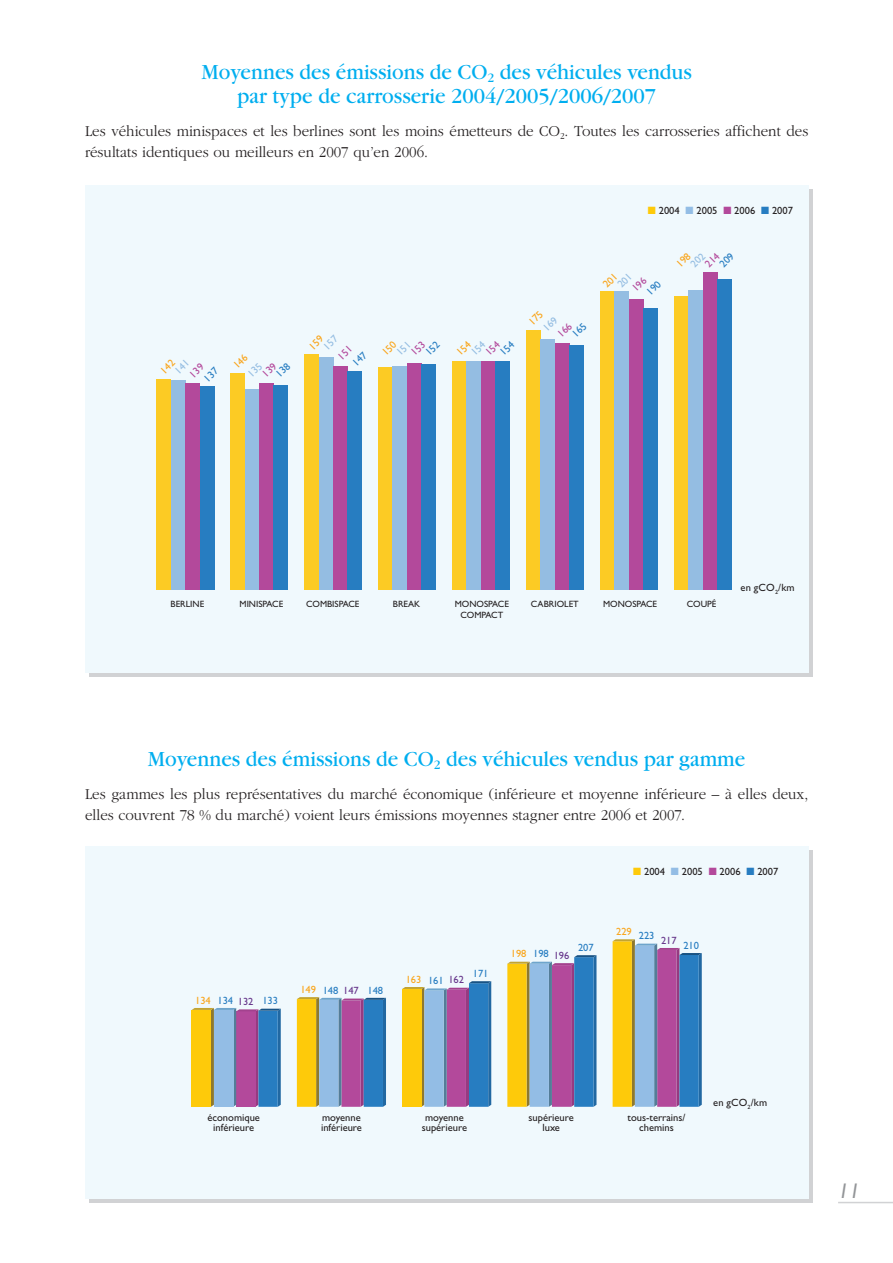
<style>
.page{position:relative;width:893px;height:1263px;background:#fff}
.page>*{position:absolute;margin:0;border:0;box-sizing:border-box;transform-origin:0 0}
.t1{font:22.5px/24px "Garamond";color:#00aeef;text-align:center;scale:.95 1}
.t2{font:italic 21px "Gill Sans";color:#939598}
.t3{font:300 15.75px/21px "Garamond";color:#231f20;scale:.95 1}
.t4{font:10.5px/10.4px "Gill Sans";color:#231f20;text-align:center}
.t5{font:10.5px "Gill Sans";letter-spacing:-.01em;color:#f9a51b}
.t6{font:10.5px "Gill Sans";letter-spacing:-.01em;color:#277dc1}
.t7{font:10.5px "Gill Sans";color:#66368b}
.t8{font:9.15px "Gill Sans";color:#231f20}
.s1{color:#feca0a}
.s2{color:#93bde5}
.s3{color:#b3499b}
.s4{color:#277dc1}
.s5{color:#66368b}
</style>
<div class="page">
<hr style="left:838px;top:1202px;width:54px;height:1px;background:#d1d2d4">
<div style="left:85px;top:846px;width:723px;height:353px;background:#f0f9fd"></div>
<svg style="left:507px;top:955px;width:89px;height:152px;background:#989396"></svg>
<svg style="left:402px;top:981px;width:89px;height:126px;background:#989395"></svg>
<svg style="left:297px;top:997px;width:89px;height:110px;background:#959092"></svg>
<svg style="left:192px;top:1008px;width:89px;height:99px;background:#958f92"></svg>
<svg style="left:612px;top:939px;width:89px;height:168px;background:#9c9594"></svg>
<div style="left:85px;top:185px;width:723px;height:488px;background:#f0f9fd"></div>
<div style="left:674px;top:296px;width:14px;height:294px;background:#fccb24"></div>
<div style="left:688px;top:290px;width:15px;height:300px;background:#94bde2"></div>
<div style="left:703px;top:272px;width:14px;height:318px;background:#b3499b"></div>
<div style="left:600px;top:292px;width:14px;height:298px;background:#fccb24"></div>
<div style="left:614px;top:292px;width:15px;height:298px;background:#94bde2"></div>
<div style="left:629px;top:299px;width:14px;height:291px;background:#b3499b"></div>
<div style="left:526px;top:330px;width:14px;height:260px;background:#fccb24"></div>
<div style="left:540px;top:339px;width:15px;height:251px;background:#94bde2"></div>
<div style="left:555px;top:344px;width:14px;height:246px;background:#b3499b"></div>
<div style="left:304px;top:354px;width:15px;height:236px;background:#fccb24"></div>
<div style="left:319px;top:357px;width:14px;height:233px;background:#94bde2"></div>
<div style="left:333px;top:366px;width:15px;height:224px;background:#b3499b"></div>
<div style="left:452px;top:361px;width:14px;height:229px;background:#fccb24"></div>
<div style="left:466px;top:361px;width:15px;height:229px;background:#94bde2"></div>
<div style="left:481px;top:361px;width:14px;height:229px;background:#b3499b"></div>
<div style="left:156px;top:379px;width:15px;height:211px;background:#fccb24"></div>
<div style="left:171px;top:381px;width:14px;height:209px;background:#94bde2"></div>
<div style="left:185px;top:384px;width:15px;height:206px;background:#b3499b"></div>
<div style="left:230px;top:373px;width:15px;height:217px;background:#fccb24"></div>
<div style="left:245px;top:390px;width:14px;height:200px;background:#94bde2"></div>
<div style="left:259px;top:384px;width:15px;height:206px;background:#b3499b"></div>
<div style="left:378px;top:367px;width:15px;height:223px;background:#fccb24"></div>
<div style="left:393px;top:366px;width:14px;height:224px;background:#94bde2"></div>
<div style="left:407px;top:363px;width:14px;height:227px;background:#b3499b"></div>
<div style="left:200px;top:387px;width:14px;height:203px;background:#277dc1"></div>
<div style="left:274px;top:385px;width:14px;height:205px;background:#277dc1"></div>
<div style="left:348px;top:372px;width:14px;height:218px;background:#277dc1"></div>
<div style="left:421px;top:364px;width:15px;height:226px;background:#277dc1"></div>
<div style="left:495px;top:361px;width:15px;height:229px;background:#277dc1"></div>
<div style="left:569px;top:345px;width:15px;height:245px;background:#277dc1"></div>
<div style="left:643px;top:308px;width:15px;height:282px;background:#277dc1"></div>
<div style="left:717px;top:280px;width:14px;height:310px;background:#277dc1"></div>
<svg style="left:171px;top:380px;width:15px;height:1px"></svg>
<svg style="left:602px;top:291px;width:27px;height:1px"></svg>
<h1 class="t1" style="left:202px;top:61px;width:517px">Moyennes des émissions de CO<sub>2</sub> des véhicules vendus par type de carrosserie 2004/2005/2006/2007</h1>
<p class="t3" style="left:85px;top:122px;width:762px">Les véhicules minispaces et les berlines sont les moins émetteurs de CO<sub>2</sub>. Toutes les carrosseries affichent des résultats identiques ou meilleurs en 2007 qu’en 2006.</p>
<p class="t4" style="left:647px;top:206px;width:147px"><span class="s1">■</span> 2004 <span class="s2">■</span> 2005 <span class="s3">■</span> 2006 <span class="s4">■</span> 2007</p>
<p class="t8" style="left:170px;top:600px;width:35px">BERLINE</p>
<p class="t8" style="left:239px;top:600px;width:45px">MINISPACE</p>
<p class="t8" style="left:306px;top:600px;width:55px">COMBISPACE</p>
<p class="t8" style="left:393px;top:600px;width:29px">BREAK</p>
<p class="t8" style="left:454px;top:600px;width:56px">MONOSPACE</p>
<p class="t8" style="left:531px;top:600px;width:49px">CABRIOLET</p>
<p class="t8" style="left:603px;top:600px;width:56px">MONOSPACE</p>
<p class="t8" style="left:686px;top:600px;width:31px">COUPÉ</p>
<p class="t8" style="left:460px;top:611px;width:44px">COMPACT</p>
<p class="t4" style="left:740px;top:583px;width:56px">en gCO<sub>2</sub>/km</p>
<h1 class="t1" style="left:148px;top:748px;width:630px">Moyennes des émissions de CO<sub>2</sub> des véhicules vendus par gamme</h1>
<p class="t3" style="left:85px;top:785px;width:762px">Les gammes les plus représentatives du marché économique (inférieure et moyenne inférieure – à elles deux, elles couvrent 78 % du marché) voient leurs émissions moyennes stagner entre 2006 et 2007.</p>
<p class="t5" style="left:195px;top:996px;width:60px">134 <span class="s4">134</span> <span class="s5">132</span></p>
<p class="t6" style="left:262px;top:997px;width:17px">133</p>
<p class="t5" style="left:300px;top:985px;width:60px">149 <span class="s4">148</span> <span class="s5">147</span></p>
<p class="t6" style="left:367px;top:986px;width:17px">148</p>
<p class="t5" style="left:406px;top:975px;width:60px">163 <span class="s4">161</span> <span class="s5">162</span></p>
<p class="t6" style="left:473px;top:969px;width:17px">171</p>
<p class="t4" style="left:633px;top:867px;width:147px"><span class="s1">■</span> 2004 <span class="s2">■</span> 2005 <span class="s3">■</span> 2006 <span class="s4">■</span> 2007</p>
<p class="t5" style="left:511px;top:950px;width:60px">198 <span class="s4">198</span> <span class="s5">196</span></p>
<p class="t5" style="left:616px;top:928px;width:40px">229 <span class="s4">223</span></p>
<p class="t7" style="left:661px;top:936px;width:17px">217</p>
<p class="t6" style="left:578px;top:943px;width:17px">207</p>
<p class="t6" style="left:683px;top:941px;width:17px">210</p>
<p class="t4" style="left:207px;top:1113px;width:54px">économique inférieure</p>
<p class="t4" style="left:321px;top:1113px;width:42px;text-align:left">moyenne inférieure</p>
<p class="t4" style="left:421px;top:1113px;width:47px">moyenne supérieure</p>
<p class="t4" style="left:528px;top:1113px;width:47px">supérieure luxe</p>
<p class="t4" style="left:627px;top:1113px;width:59px">tous-terrains/ chemins</p>
<p class="t4" style="left:713px;top:1098px;width:56px">en gCO<sub>2</sub>/km</p>
<h2 class="t2" style="left:838px;top:1183px;width:23px">11</h2>
</div>
